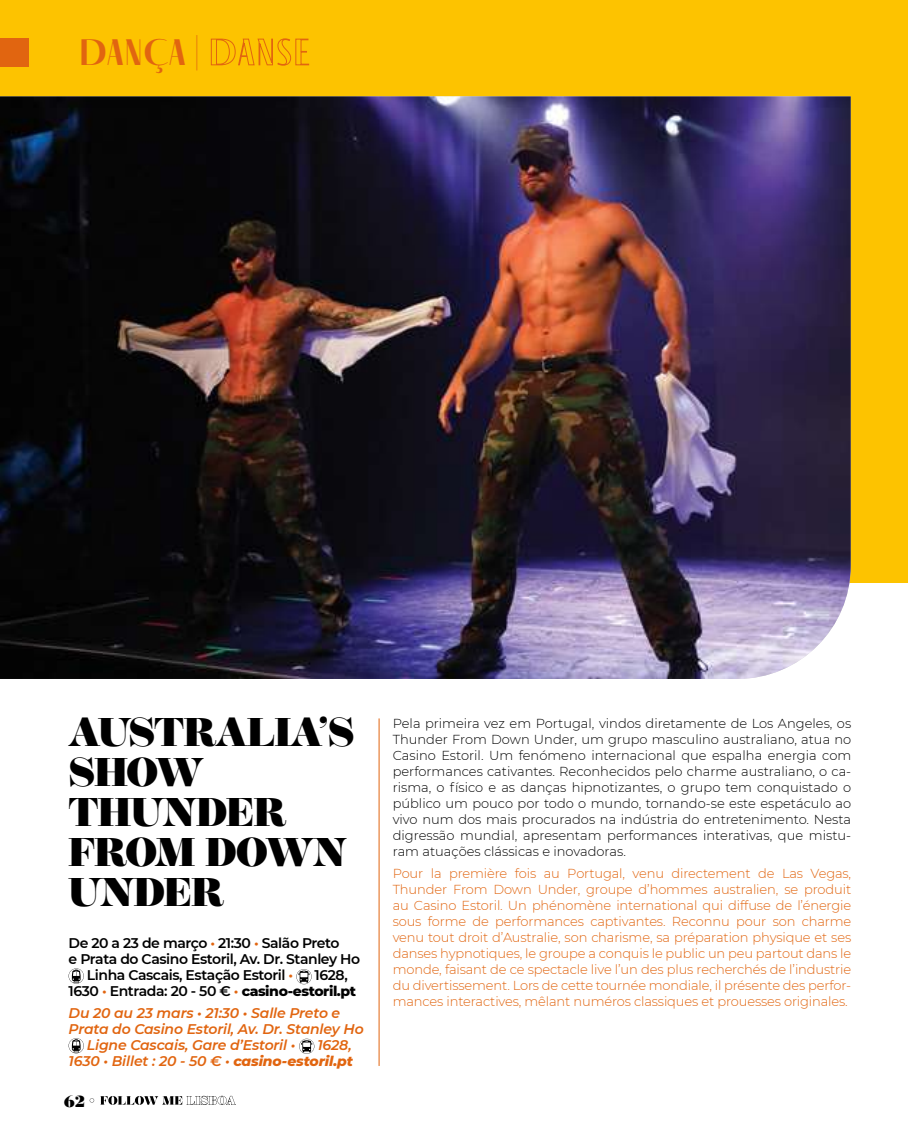
<style>
.page{position:relative;width:908px;height:1134px;background:#fff}
.page>*{position:absolute;margin:0;border:0;box-sizing:border-box;transform-origin:0 0}
.t1{font:900 40px/40px "Operetta 12";letter-spacing:-.03em;color:#000}
.t2{font:700 38px "Fino Sans";letter-spacing:.04em;color:#e16510}
.t3{font:900 16px "Operetta 12";color:#000}
.t4{font:600 14px/16px "Montserrat";letter-spacing:-.03em;color:#000}
.t5{font:italic 600 14px/16px "Montserrat";letter-spacing:-.01em;color:#e16510;text-align:right}
.t6{font:300 13px/16px "Montserrat";letter-spacing:-.01em;color:#e16510;text-align:justify}
.t7{font:300 13px/16px "Montserrat";color:#000;text-align:justify}
.s1{color:#e16510}
.s2{font-weight:800}
</style>
<div class="page">
<svg style="left:90px;top:1098px;width:4px;height:5px"></svg>
<svg style="left:100px;top:1096px;width:136px;height:9px"></svg>
<div style="left:0;top:0;width:907px;height:582px;background:#fdc300"></div>
<div style="left:0;top:39px;width:28px;height:28px;background:#e16510"></div>
<svg style="left:69px;top:968px;width:15px;height:16px"></svg>
<svg style="left:296px;top:969px;width:15px;height:15px"></svg>
<svg style="left:69px;top:1038px;width:15px;height:15px"></svg>
<svg style="left:299px;top:1039px;width:15px;height:15px"></svg>
<hr style="left:378px;top:718px;width:1px;height:348px;background:#e16510">
<img style="left:0;top:96px;width:850px;height:583px">
<h2 class="t2" style="left:79px;top:30px;width:231px">DANÇA | DANSE</h2>
<h1 class="t1" style="left:68px;top:712px;width:288px">AUSTRALIA’S<br>SHOW<br>THUNDER<br>FROM DOWN<br>UNDER</h1>
<p class="t4" style="left:69px;top:935px;width:272px">De 20 a 23 de março <span class="s1">•</span> 21:30 <span class="s1">•</span> Salão Preto</p>
<p class="t4" style="left:69px;top:951px;width:293px">e Prata do Casino Estoril, Av. Dr. Stanley Ho</p>
<p class="t4" style="left:87px;top:967px;width:208px">Linha Cascais, Estação Estoril <span class="s1">•</span></p>
<p class="t4" style="left:69px;top:967px;width:289px;text-indent:246px">1628,<br>1630 <span class="s1">•</span> Entrada: 20 - 50 € <span class="s1">•</span> <span class="s2">casino-estoril.pt</span></p>
<p class="t5" style="left:69px;top:1004px;width:273px">Du 20 au 23 mars • 21:30 • Salle Preto e</p>
<p class="t5" style="left:69px;top:1020px;width:296px">Prata do Casino Estoril, Av. Dr. Stanley Ho</p>
<p class="t5" style="left:87px;top:1036px;width:210px">Ligne Cascais, Gare d’Estoril •</p>
<p class="t5" style="left:69px;top:1036px;width:286px">1628,<br>1630 • Billet : 20 - 50 € • <span class="s2">casino-estoril.pt</span></p>
<p class="t3" style="left:64px;top:1091px;width:22px">62</p>
<p class="t7" style="left:392px;top:715px;width:460px">Pela primeira vez em Portugal, vindos diretamente de Los Angeles, os Thunder From Down Under, um grupo masculino australiano, atua no Casino Estoril. Um fenómeno internacional que espalha energia com performances cativantes. Reconhecidos pelo charme australiano, o ca&shy;risma, o físico e as danças hipnotizantes, o grupo tem conquistado o público um pouco por todo o mundo, tornando-se este espetáculo ao vivo num dos mais procurados na indústria do entretenimento. Nesta digressão mundial, apresentam performances interativas, que mistu&shy;ram atuações clássicas e inovadoras.</p>
<p class="t6" style="left:392px;top:864px;width:460px">Pour la première fois au Portugal, venu directement de Las Vegas, Thunder From Down Under, groupe d’hommes australien, se produit au Casino Estoril. Un phénomène international qui diffuse de l’énergie sous forme de performances captivantes. Reconnu pour son charme venu tout droit d’Australie, son charisme, sa préparation physique et ses danses hypnotiques, le groupe a conquis le public un peu partout dans le monde, faisant de ce spectacle live l’un des plus recherchés de l’industrie du divertissement. Lors de cette tournée mondiale, il présente des perfor&shy;mances interactives, mêlant numéros classiques et prouesses originales.</p>
</div>
